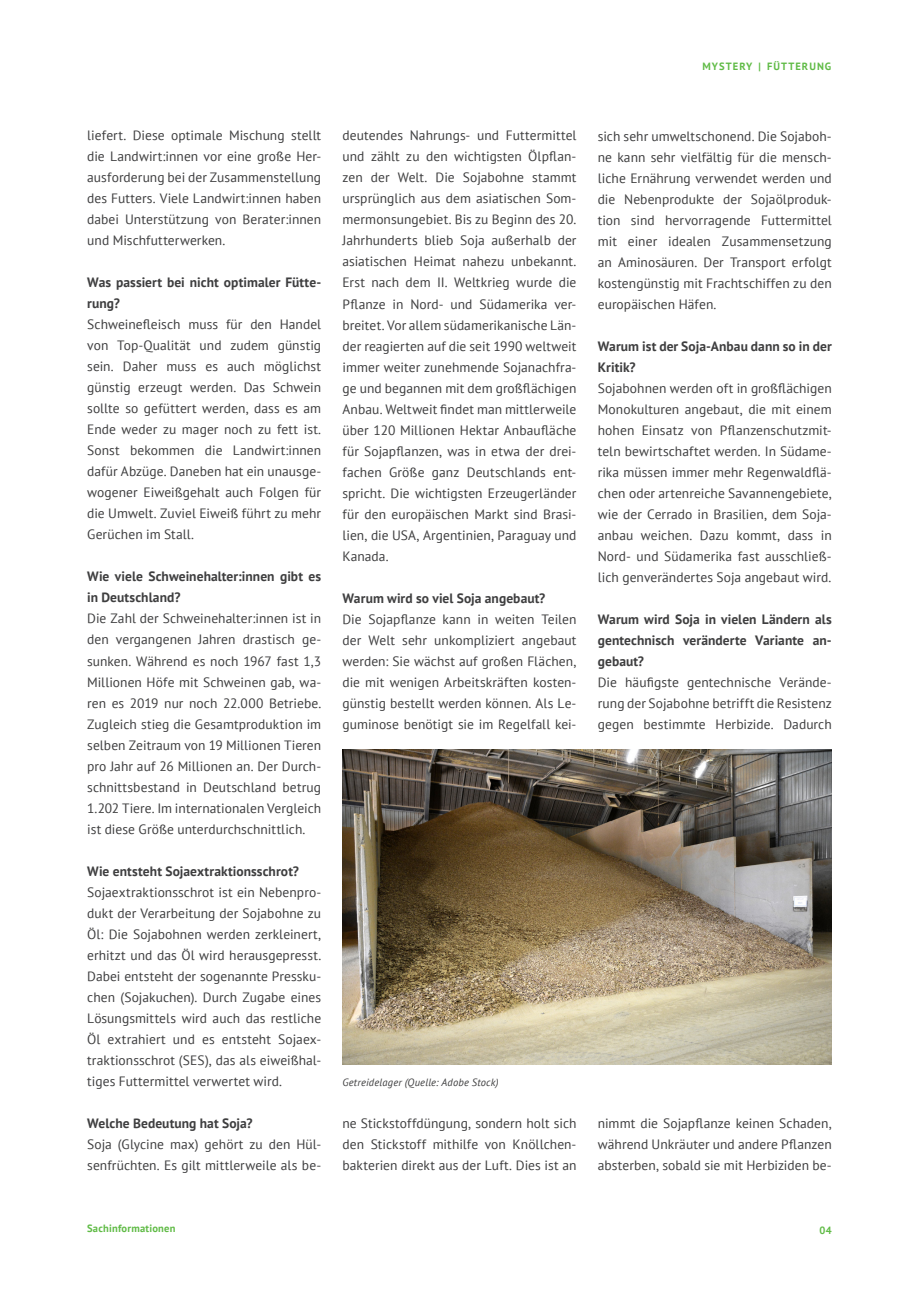
<style>
.page{position:relative;width:919px;height:1289px;background:#fff}
.page>*{position:absolute;margin:0;border:0;box-sizing:border-box;transform-origin:0 0}
.t1{font:13.5px/21px "PT Sans";letter-spacing:.005em;color:#3e3e3f;text-align:justify}
.t2{font:700 13.5px/21px "PT Sans";letter-spacing:.005em;color:#3e3e3f}
.t3{font:italic 10.5px "PT Sans";letter-spacing:.02em;color:#3e3e3f}
.t4{font:700 10.5px "PT Sans";letter-spacing:.02em;color:#60bb46}
.t5{font:700 10.5px "PT Sans";letter-spacing:.1em;color:#60bb46}
</style>
<div class="page">
<img style="left:342px;top:749px;width:489px;height:315px">
<p class="t5" style="left:702px;top:59px;width:130px">MYSTERY | FÜTTERUNG</p>
<p class="t1" style="left:87px;top:125px;width:235px">liefert. Diese optimale Mischung stellt die Landwirt:innen vor eine große Her&shy;ausforderung bei der Zusammenstellung des Futters. Viele Landwirt:innen haben dabei Unterstützung von Berater:innen und Mischfutterwerken.</p>
<p class="t2" style="left:87px;top:272px;width:235px">Was passiert bei nicht optimaler Fütte&shy;rung?</p>
<p class="t1" style="left:87px;top:314px;width:235px">Schweinefleisch muss für den Handel von Top-Qualität und zudem günstig sein. Daher muss es auch möglichst günstig erzeugt werden. Das Schwein sollte so gefüttert werden, dass es am Ende weder zu mager noch zu fett ist.<br>Sonst bekommen die Landwirt:innen dafür Abzüge. Daneben hat ein unausge&shy;wogener Eiweißgehalt auch Folgen für die Umwelt. Zuviel Eiweiß führt zu mehr Gerüchen im Stall.</p>
<p class="t2" style="left:87px;top:566px;width:235px">Wie viele Schweinehalter:innen gibt es in Deutschland?</p>
<p class="t1" style="left:87px;top:608px;width:235px">Die Zahl der Schweinehalter:innen ist in den vergangenen Jahren drastisch ge&shy;sunken. Während es noch 1967 fast 1,3<br>Millionen Höfe mit Schweinen gab, wa&shy;ren es 2019 nur noch 22.000 Betriebe.<br>Zugleich stieg die Gesamtproduktion im selben Zeitraum von 19 Millionen Tieren pro Jahr auf 26 Millionen an. Der Durch&shy;schnittsbestand in Deutschland betrug 1.202 Tiere. Im internationalen Vergleich ist diese Größe unterdurchschnittlich.</p>
<p class="t2" style="left:87px;top:860px;width:213px">Wie entsteht Sojaextraktionsschrot?</p>
<p class="t1" style="left:87px;top:881px;width:235px">Sojaextraktionsschrot ist ein Nebenpro&shy;dukt der Verarbeitung der Sojabohne zu Öl: Die Sojabohnen werden zerkleinert, erhitzt und das Öl wird herausgepresst.<br>Dabei entsteht der sogenannte Pressku&shy;chen (Sojakuchen). Durch Zugabe eines Lösungsmittels wird auch das restliche Öl extrahiert und es entsteht Sojaex&shy;traktionsschrot (SES), das als eiweißhal&shy;tiges Futtermittel verwertet wird.</p>
<p class="t2" style="left:87px;top:1112px;width:167px">Welche Bedeutung hat Soja?</p>
<p class="t1" style="left:87px;top:1133px;width:235px">Soja (Glycine max) gehört zu den Hül&shy;senfrüchten. Es gilt mittlerweile als be-</p>
<p class="t4" style="left:87px;top:1221px;width:90px">Sachinformationen</p>
<p class="t1" style="left:342px;top:125px;width:235px">deutendes Nahrungs- und Futtermittel und zählt zu den wichtigsten Ölpflan&shy;zen der Welt. Die Sojabohne stammt ursprünglich aus dem asiatischen Som&shy;mermonsungebiet. Bis zu Beginn des 20.<br>Jahrhunderts blieb Soja außerhalb der asiatischen Heimat nahezu unbekannt.<br>Erst nach dem II. Weltkrieg wurde die Pflanze in Nord- und Südamerika ver&shy;breitet. Vor allem südamerikanische Län&shy;der reagierten auf die seit 1990 weltweit immer weiter zunehmende Sojanachfra&shy;ge und begannen mit dem großflächigen Anbau. Weltweit findet man mittlerweile über 120 Millionen Hektar Anbaufläche für Sojapflanzen, was in etwa der drei&shy;fachen Größe ganz Deutschlands ent&shy;spricht. Die wichtigsten Erzeugerländer für den europäischen Markt sind Brasi&shy;lien, die USA, Argentinien, Paraguay und Kanada.</p>
<p class="t2" style="left:342px;top:587px;width:204px">Warum wird so viel Soja angebaut?</p>
<p class="t1" style="left:342px;top:608px;width:235px">Die Sojapflanze kann in weiten Teilen der Welt sehr unkompliziert angebaut werden: Sie wächst auf großen Flächen, die mit wenigen Arbeitskräften kosten&shy;günstig bestellt werden können. Als Le&shy;guminose benötigt sie im Regelfall kei-</p>
<p class="t3" style="left:342px;top:1075px;width:157px">Getreidelager (Quelle: Adobe Stock)</p>
<p class="t1" style="left:342px;top:1112px;width:235px">ne Stickstoffdüngung, sondern holt sich den Stickstoff mithilfe von Knöllchen&shy;bakterien direkt aus der Luft. Dies ist an</p>
<p class="t1" style="left:597px;top:125px;width:235px">sich sehr umweltschonend. Die Sojaboh&shy;ne kann sehr vielfältig für die mensch&shy;liche Ernährung verwendet werden und die Nebenprodukte der Sojaölproduk&shy;tion sind hervorragende Futtermittel mit einer idealen Zusammensetzung an Aminosäuren. Der Transport erfolgt kostengünstig mit Frachtschiffen zu den europäischen Häfen.</p>
<p class="t2" style="left:597px;top:335px;width:235px">Warum ist der Soja-Anbau dann so in der<br>Kritik?</p>
<p class="t1" style="left:597px;top:377px;width:235px">Sojabohnen werden oft in großflächigen Monokulturen angebaut, die mit einem hohen Einsatz von Pflanzenschutzmit&shy;teln bewirtschaftet werden. In Südame&shy;rika müssen immer mehr Regenwaldflä&shy;chen oder artenreiche Savannengebiete, wie der Cerrado in Brasilien, dem Soja&shy;anbau weichen. Dazu kommt, dass in Nord- und Südamerika fast ausschließ&shy;lich genverändertes Soja angebaut wird.</p>
<p class="t2" style="left:597px;top:608px;width:235px;text-align:justify">Warum wird Soja in vielen Ländern als gentechnisch veränderte Variante an&shy;gebaut?</p>
<p class="t1" style="left:597px;top:671px;width:235px">Die häufigste gentechnische Verände&shy;rung der Sojabohne betrifft die Resistenz gegen bestimmte Herbizide. Dadurch</p>
<p class="t1" style="left:597px;top:1112px;width:235px">nimmt die Sojapflanze keinen Schaden, während Unkräuter und andere Pflanzen absterben, sobald sie mit Herbiziden be-</p>
<p class="t4" style="left:819px;top:1222px;width:14px">04</p>
</div>
